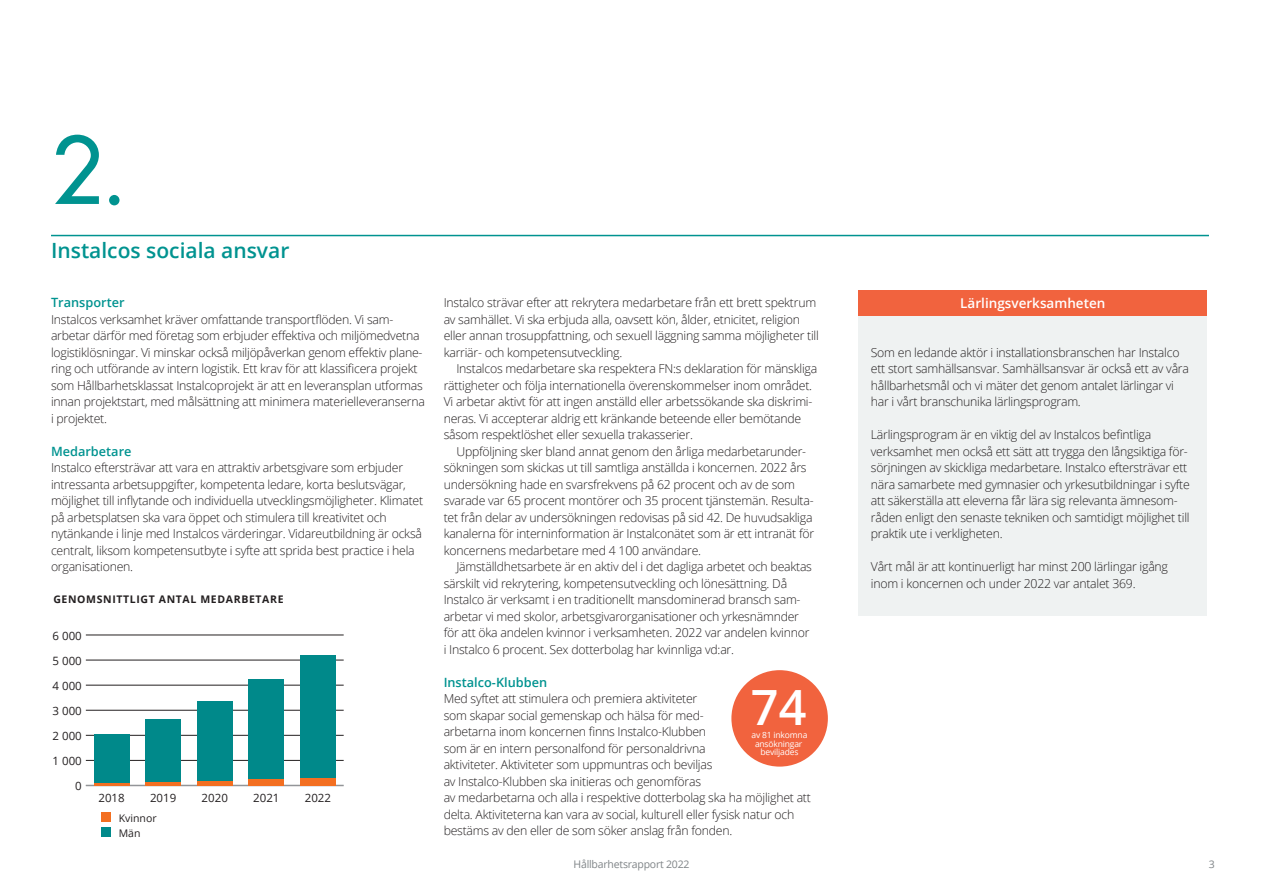
<style>
.page{position:relative;width:1263px;height:893px;background:#fff}
.page>*{position:absolute;margin:0;border:0;box-sizing:border-box;transform-origin:0 0}
.t1{font:500 90px "Futura Std";color:#009390}
.t2{font:600 48.6px "Open Sans";color:#fff}
.t3{font:600 21px "Open Sans";color:#009390}
.t4{font:600 13.5px "Open Sans";color:#fff}
.t5{font:600 12.75px "Open Sans";color:#009390}
.t6{font:300 12.3px/16.5px "Open Sans";letter-spacing:-.02em;color:#231f20}
.t7{font:11.55px "Open Sans";color:#231f20}
.t8{font:11.4px "Open Sans";color:#231f20}
.t9{font:700 10.5px "Open Sans";letter-spacing:.06em;color:#231f20}
.t10{font:10.5px "Open Sans";letter-spacing:-.02em;color:#7f8487}
.t11{font:10.5px "Open Sans";color:#231f20}
.t12{font:8.55px/8.6px "Open Sans";letter-spacing:-.02em;color:#fff;text-align:center}
</style>
<div class="page">
<div style="left:858px;top:294px;width:349px;height:321px;background:#eff2f2"></div>
<div style="left:858px;top:290px;width:349px;height:25px;background:#f1633e"></div>
<div style="left:101px;top:827px;width:10px;height:10px;background:#00898a"></div>
<hr style="left:86px;top:785px;width:258px;height:1px;background:#939598">
<hr style="left:86px;top:760px;width:258px;height:1px;background:#231f20">
<hr style="left:86px;top:735px;width:258px;height:1px;background:#231f20">
<hr style="left:86px;top:710px;width:258px;height:1px;background:#231f20">
<hr style="left:86px;top:685px;width:258px;height:1px;background:#231f20">
<hr style="left:86px;top:660px;width:258px;height:1px;background:#231f20">
<hr style="left:86px;top:635px;width:258px;height:1px;background:#231f20">
<hr style="left:94px;top:783px;width:35px;height:2px;background:#f36f21">
<hr style="left:146px;top:782px;width:35px;height:3px;background:#f36f21">
<hr style="left:197px;top:781px;width:35px;height:4px;background:#f36f21">
<div style="left:249px;top:779px;width:35px;height:6px;background:#f36f21"></div>
<div style="left:300px;top:777px;width:35px;height:8px;background:#f36f21"></div>
<div style="left:94px;top:734px;width:35px;height:49px;background:#00898a"></div>
<div style="left:146px;top:719px;width:35px;height:63px;background:#00898a"></div>
<div style="left:197px;top:702px;width:35px;height:79px;background:#00898a"></div>
<div style="left:249px;top:679px;width:35px;height:100px;background:#00898a"></div>
<div style="left:300px;top:655px;width:35px;height:122px;background:#00898a"></div>
<div style="left:101px;top:812px;width:10px;height:10px;background:#f36f21"></div>
<hr style="left:51px;top:235px;width:1158px;height:1px;background:#009390">
<div style="left:731px;top:670px;width:97px;height:97px;background:#f1633e;border-radius:50%"></div>
<h1 class="t1" style="left:51px;top:114px;width:78px">2.</h1>
<h3 class="t3" style="left:51px;top:235px;width:240px">Instalcos sociala ansvar</h3>
<p class="t5" style="left:51px;top:294px;width:75px">Transporter</p>
<p class="t6" style="left:51px;top:310px;width:375px">Instalcos verksamhet kräver omfattande transportflöden. Vi sam&shy;arbetar därför med företag som erbjuder effektiva och miljömedvetna logistiklösningar. Vi minskar också miljöpåverkan genom effektiv plane&shy;ring och utförande av intern logistik. Ett krav för att klassificera projekt som Hållbarhetsklassat Instalcoprojekt är att en leveransplan utformas innan projektstart, med målsättning att minimera materielleveranserna i projektet.</p>
<p class="t5" style="left:51px;top:442px;width:82px">Medarbetare</p>
<p class="t6" style="left:51px;top:459px;width:374px">Instalco eftersträvar att vara en attraktiv arbetsgivare som erbjuder intressanta arbetsuppgifter, kompetenta ledare, korta beslutsvägar, möjlighet till inflytande och individuella utvecklingsmöjligheter. Klimatet på arbetsplatsen ska vara öppet och stimulera till kreativitet och nytänkande i linje med Instalcos värderingar. Vidareutbildning är också centralt, liksom kompetensutbyte i syfte att sprida best practice i hela organisationen.</p>
<p class="t9" style="left:53px;top:592px;width:232px">GENOMSNITTLIGT ANTAL MEDARBETARE</p>
<p class="t8" style="left:53px;top:628px;width:31px">6 000</p>
<p class="t8" style="left:53px;top:653px;width:31px">5 000</p>
<p class="t8" style="left:53px;top:678px;width:31px">4 000</p>
<p class="t8" style="left:53px;top:703px;width:31px">3 000</p>
<p class="t8" style="left:53px;top:728px;width:31px">2 000</p>
<p class="t8" style="left:53px;top:753px;width:31px">1 000</p>
<p class="t8" style="left:75px;top:778px;width:8px">0</p>
<p class="t7" style="left:99px;top:790px;width:28px">2018</p>
<p class="t7" style="left:150px;top:790px;width:28px">2019</p>
<p class="t7" style="left:202px;top:790px;width:28px">2020</p>
<p class="t7" style="left:253px;top:790px;width:28px">2021</p>
<p class="t7" style="left:305px;top:790px;width:28px">2022</p>
<p class="t11" style="left:119px;top:811px;width:39px">Kvinnor</p>
<p class="t11" style="left:119px;top:826px;width:23px">Män</p>
<p class="t6" style="left:444px;top:294px;width:377px">Instalco strävar efter att rekrytera medarbetare från ett brett spektrum av samhället. Vi ska erbjuda alla, oavsett kön, ålder, etnicitet, religion eller annan trosuppfattning, och sexuell läggning samma möjligheter till karriär- och kompetensutveckling.</p>
<p class="t6" style="left:444px;top:360px;width:375px;text-indent:13px">Instalcos medarbetare ska respektera FN:s deklaration för mänskliga rättigheter och följa internationella överenskommelser inom området.<br>Vi arbetar aktivt för att ingen anställd eller arbetssökande ska diskrimi&shy;neras. Vi accepterar aldrig ett kränkande beteende eller bemötande såsom respektlöshet eller sexuella trakasserier.</p>
<p class="t6" style="left:444px;top:442px;width:372px;text-indent:13px">Uppföljning sker bland annat genom den årliga medarbetarunder&shy;sökningen som skickas ut till samtliga anställda i koncernen. 2022 års undersökning hade en svarsfrekvens på 62 procent och av de som svarade var 65 procent montörer och 35 procent tjänstemän. Resulta&shy;tet från delar av undersökningen redovisas på sid 42. De huvudsakliga kanalerna för interninformation är Instalconätet som är ett intranät för koncernens medarbetare med 4 100 användare.</p>
<p class="t6" style="left:444px;top:558px;width:370px;text-indent:13px">Jämställdhetsarbete är en aktiv del i det dagliga arbetet och beaktas särskilt vid rekrytering, kompetensutveckling och lönesättning. Då Instalco är verksamt i en traditionellt mansdominerad bransch sam&shy;arbetar vi med skolor, arbetsgivarorganisationer och yrkesnämnder för att öka andelen kvinnor i verksamheten. 2022 var andelen kvinnor i Instalco 6 procent. Sex dotterbolag har kvinnliga vd:ar.</p>
<p class="t5" style="left:444px;top:673px;width:105px">Instalco-Klubben</p>
<p class="t6" style="left:444px;top:690px;width:369px">Med syftet att stimulera och premiera aktiviteter<br>som skapar social gemenskap och hälsa för med-<br>arbetarna inom koncernen finns Instalco-Klubben<br>som är en intern personalfond för personaldrivna<br>aktiviteter. Aktiviteter som uppmuntras och beviljas<br>av Instalco-Klubben ska initieras och genomföras<br>av medarbetarna och alla i respektive dotterbolag ska ha möjlighet att delta. Aktiviteterna kan vara av social, kulturell eller fysisk natur och bestäms av den eller de som söker anslag från fonden.</p>
<h2 class="t2" style="left:751px;top:674px;width:57px">74</h2>
<p class="t12" style="left:751px;top:731px;width:57px">av 81 inkomna ansökningar beviljades</p>
<p class="t4" style="left:960px;top:294px;width:147px">Lärlingsverksamheten</p>
<p class="t6" style="left:871px;top:343px;width:320px">Som en ledande aktör i installationsbranschen har Instalco ett stort samhällsansvar. Samhällsansvar är också ett av våra hållbarhetsmål och vi mäter det genom antalet lärlingar vi har i vårt branschunika lärlingsprogram.</p>
<p class="t6" style="left:871px;top:426px;width:321px">Lärlingsprogram är en viktig del av Instalcos befintliga verksamhet men också ett sätt att trygga den långsiktiga för&shy;sörjningen av skickliga medarbetare. Instalco eftersträvar ett nära samarbete med gymnasier och yrkesutbildningar i syfte att säkerställa att eleverna får lära sig relevanta ämnesom&shy;råden enligt den senaste tekniken och samtidigt möjlighet till praktik ute i verkligheten.</p>
<p class="t6" style="left:871px;top:558px;width:299px">Vårt mål är att kontinuerligt har minst 200 lärlingar igång inom i koncernen och under 2022 var antalet 369.</p>
<p class="t10" style="left:574px;top:857px;width:117px">Hållbarhetsrapport 2022</p>
<p class="t10" style="left:1209px;top:857px;width:8px">3</p>
</div>
